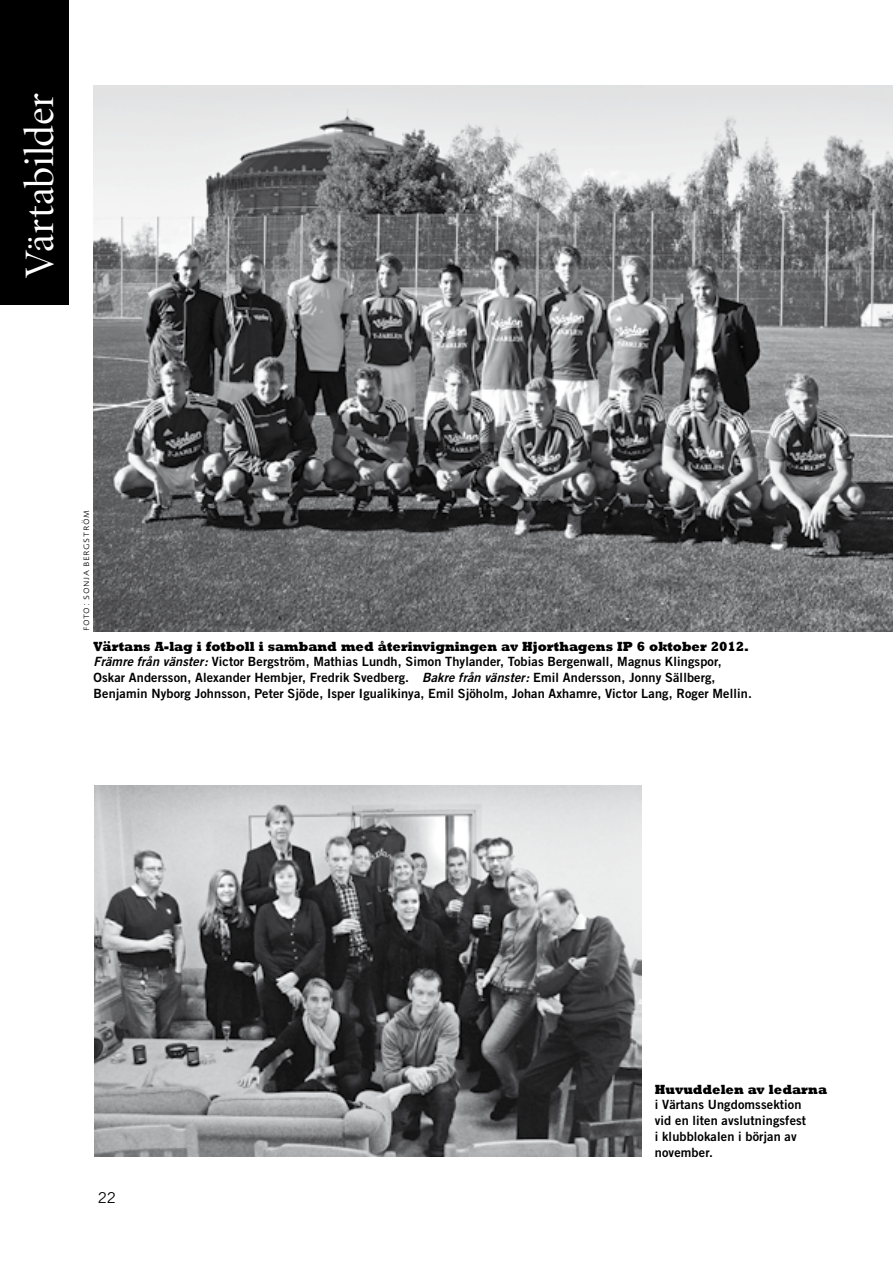
<style>
.page{position:relative;width:893px;height:1263px;background:#fff}
.page>*{position:absolute;margin:0;border:0;box-sizing:border-box;transform-origin:0 0}
.t1{font:42px "Minion Display";letter-spacing:-.005em;color:#fff}
.t2{font:15px "Trade Gothic";color:#000}
.t3{font:800 13.5px "Rockwell";color:#000;scale:.9 1}
.t4{font:12.75px/15.8px "Trade Gothic Bold Two";letter-spacing:.01em;color:#000}
.t5{font:300 10.5px "Foundry Sans";letter-spacing:.07em;color:#000}
.s1{font-style:italic}
</style>
<div class="page">
<div style="left:0;top:0;width:68px;height:305px;background:#000"></div>
<img style="left:94px;top:85px;width:799px;height:546px">
<img style="left:95px;top:786px;width:546px;height:371px">
<h1 class="t1" style="left:19px;top:278px;width:186px;rotate:-90deg">Värtabilder</h1>
<p class="t5" style="left:80px;top:631px;width:122px;rotate:-90deg">foto: Sonja Bergström</p>
<p class="t3" style="left:94px;top:637px;width:730px">Värtans A-lag i fotboll i samband med återinvigningen av Hjorthagens IP 6 oktober 2012.</p>
<p class="t4" style="left:94px;top:654px;width:660px"><span class="s1">Främre från vänster:</span> Victor Bergström, Mathias Lundh, Simon Thylander, Tobias Bergenwall, Magnus Klingspor,<br>Oskar Andersson, Alexander Hembjer, Fredrik Svedberg. <span class="s1">Bakre från vänster:</span> Emil Andersson, Jonny Sällberg,<br>Benjamin Nyborg Johnsson, Peter Sjöde, Isper Igualikinya, Emil Sjöholm, Johan Axhamre, Victor Lang, Roger Mellin.</p>
<p class="t2" style="left:98px;top:1189px;width:20px">22</p>
<p class="t3" style="left:655px;top:1081px;width:193px">Huvuddelen av ledarna</p>
<p class="t4" style="left:655px;top:1097px;width:153px">i Värtans Ungdomssektion vid en liten avslutningsfest i klubblokalen i början av november.</p>
</div>
